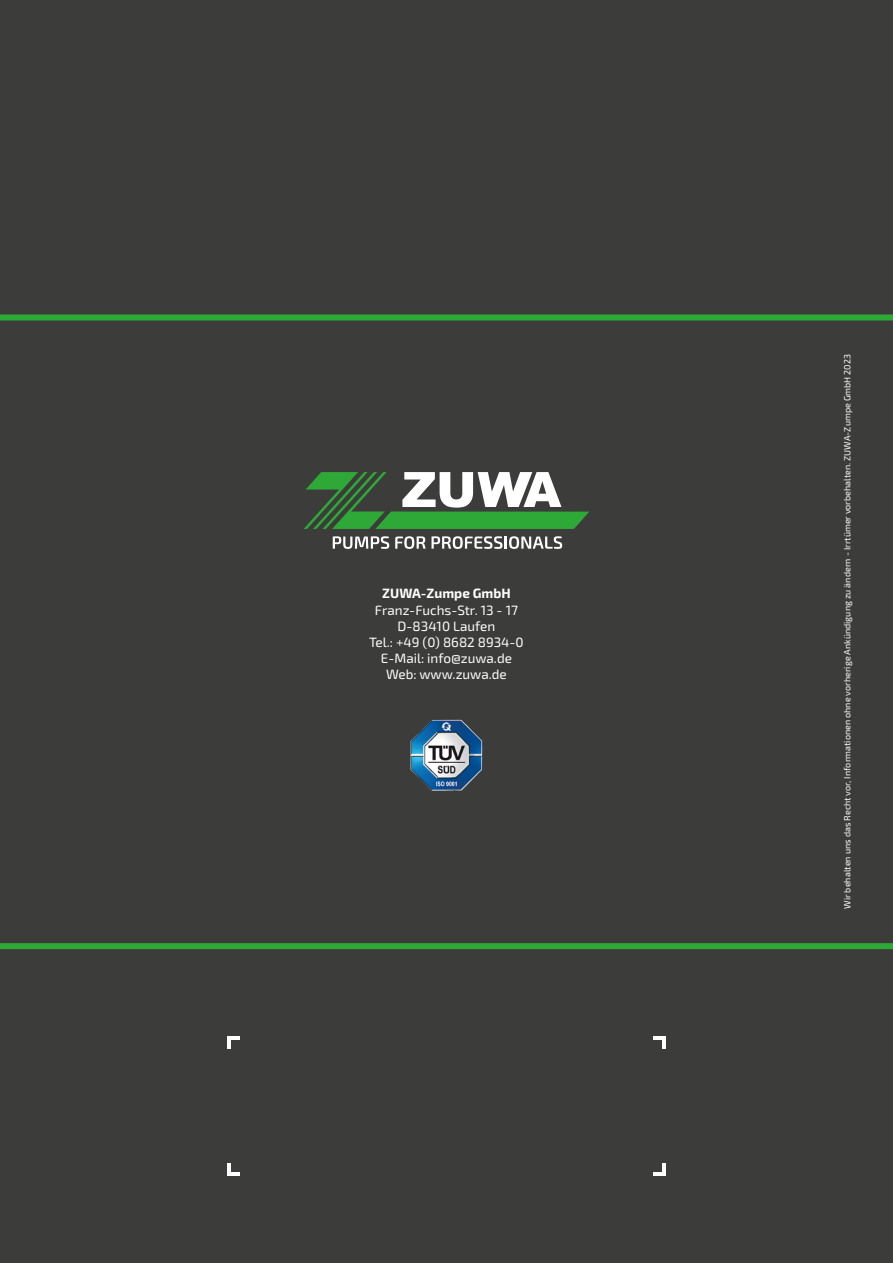
<style>
.page{position:relative;width:893px;height:1263px;background:#3c3c3b}
.page>*{position:absolute;margin:0;border:0;box-sizing:border-box;transform-origin:0 0}
.t1{font:13.5px/16.2px "Exo 2";color:#fff;text-align:center}
.t2{font:700 13.5px "Exo 2";color:#fff}
.t3{font:9px "Exo 2";color:#fff}
</style>
<div class="page">
<div style="left:0;top:314px;width:893px;height:6px;background:#2ea836"></div>
<div style="left:0;top:943px;width:893px;height:6px;background:#2ea836"></div>
<hr style="left:652px;top:1036px;width:13px;height:4px;background:#fff">
<svg style="left:662px;top:1040px;width:3px;height:9px"></svg>
<svg style="left:662px;top:1163px;width:3px;height:9px"></svg>
<hr style="left:652px;top:1172px;width:13px;height:4px;background:#fff">
<hr style="left:227px;top:1172px;width:13px;height:4px;background:#fff">
<hr style="left:227px;top:1163px;width:4px;height:13px;background:#fff">
<hr style="left:227px;top:1036px;width:4px;height:13px;background:#fff">
<hr style="left:227px;top:1036px;width:13px;height:4px;background:#fff">
<svg style="left:304px;top:472px;width:285px;height:57px"></svg>
<svg style="left:333px;top:536px;width:56px;height:13px"></svg>
<svg style="left:395px;top:536px;width:167px;height:13px"></svg>
<img style="left:410px;top:719px;width:73px;height:72px">
<h1 class="t2" style="left:382px;top:583px;width:130px">ZUWA-Zumpe GmbH</h1>
<h1 class="t1" style="left:369px;top:601px;width:156px">Franz-Fuchs-Str. 13 - 17<br>D-83410 Laufen<br>Tel.: +49 (0) 8682 8934-0<br>E-Mail: info@zuwa.de<br>Web: www.zuwa.de</h1>
<p class="t3" style="left:841px;top:909px;width:556px;rotate:-90deg">Wir behalten uns das Recht vor, Informationen ohne vorherige Ankündigung zu ändern - Irrtümer vorbehalten. ZUWA-Zumpe GmbH 2023</p>
</div>
